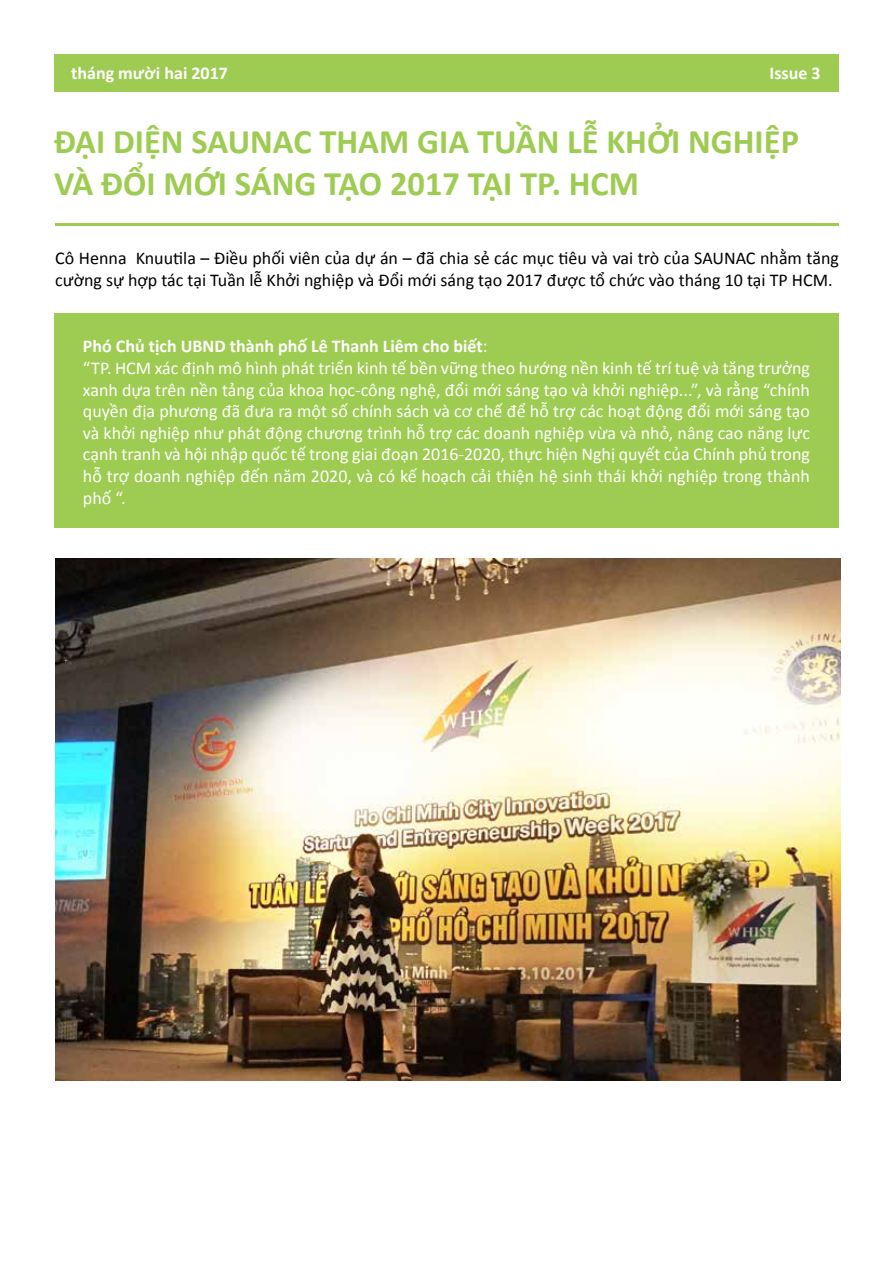
<style>
.page{position:relative;width:893px;height:1263px;background:#fff}
.page>*{position:absolute;margin:0;border:0;box-sizing:border-box;transform-origin:0 0}
.t1{font:700 34.5px/41.4px "Calibri";color:#9ecc52}
.t2{font:18px/21.6px "Calibri";color:#fff}
.t3{font:18px/21.6px "Calibri";color:#000}
.t4{font:700 18px "Calibri";color:#fff}
.s1{font-weight:700}
</style>
<div class="page">
<div style="left:54px;top:54px;width:785px;height:37px;background:#9ecc52"></div>
<hr style="left:55px;top:223px;width:784px;height:3px;background:#9ecc52">
<div style="left:54px;top:313px;width:785px;height:215px;background:#9ecc52"></div>
<img style="left:55px;top:558px;width:785px;height:522px">
<p class="t4" style="left:71px;top:61px;width:158px">tháng mười hai 2017</p>
<p class="t4" style="left:770px;top:61px;width:53px">Issue 3</p>
<h1 class="t1" style="left:54px;top:121px;width:746px">ĐẠI DIỆN SAUNAC THAM GIA TUẦN LỄ KHỞI NGHIỆP<br>VÀ ĐỔI MỚI SÁNG TẠO 2017 TẠI TP. HCM</h1>
<p class="t3" style="left:55px;top:248px;width:785px">Cô Henna Knuutila – Điều phối viên của dự án – đã chia sẻ các mục tiêu và vai trò của SAUNAC nhằm tăng cường sự hợp tác tại Tuần lễ Khởi nghiệp và Đổi mới sáng tạo 2017 được tổ chức vào tháng 10 tại TP HCM.</p>
<p class="t2" style="left:83px;top:336px;width:729px"><span class="s1">Phó Chủ tịch UBND thành phố Lê Thanh Liêm cho biết</span>:<br>“TP. HCM xác định mô hình phát triển kinh tế bền vững theo hướng nền kinh tế trí tuệ và tăng trưởng xanh dựa trên nền tảng của khoa học-công nghệ, đổi mới sáng tạo và khởi nghiệp...”, và rằng “chính quyền địa phương đã đưa ra một số chính sách và cơ chế để hỗ trợ các hoạt động đổi mới sáng tạo và khởi nghiệp như phát động chương trình hỗ trợ các doanh nghiệp vừa và nhỏ, nâng cao năng lực cạnh tranh và hội nhập quốc tế trong giai đoạn 2016-2020, thực hiện Nghị quyết của Chính phủ trong hỗ trợ doanh nghiệp đến năm 2020, và có kế hoạch cải thiện hệ sinh thái khởi nghiệp trong thành phố “.</p>
</div>
